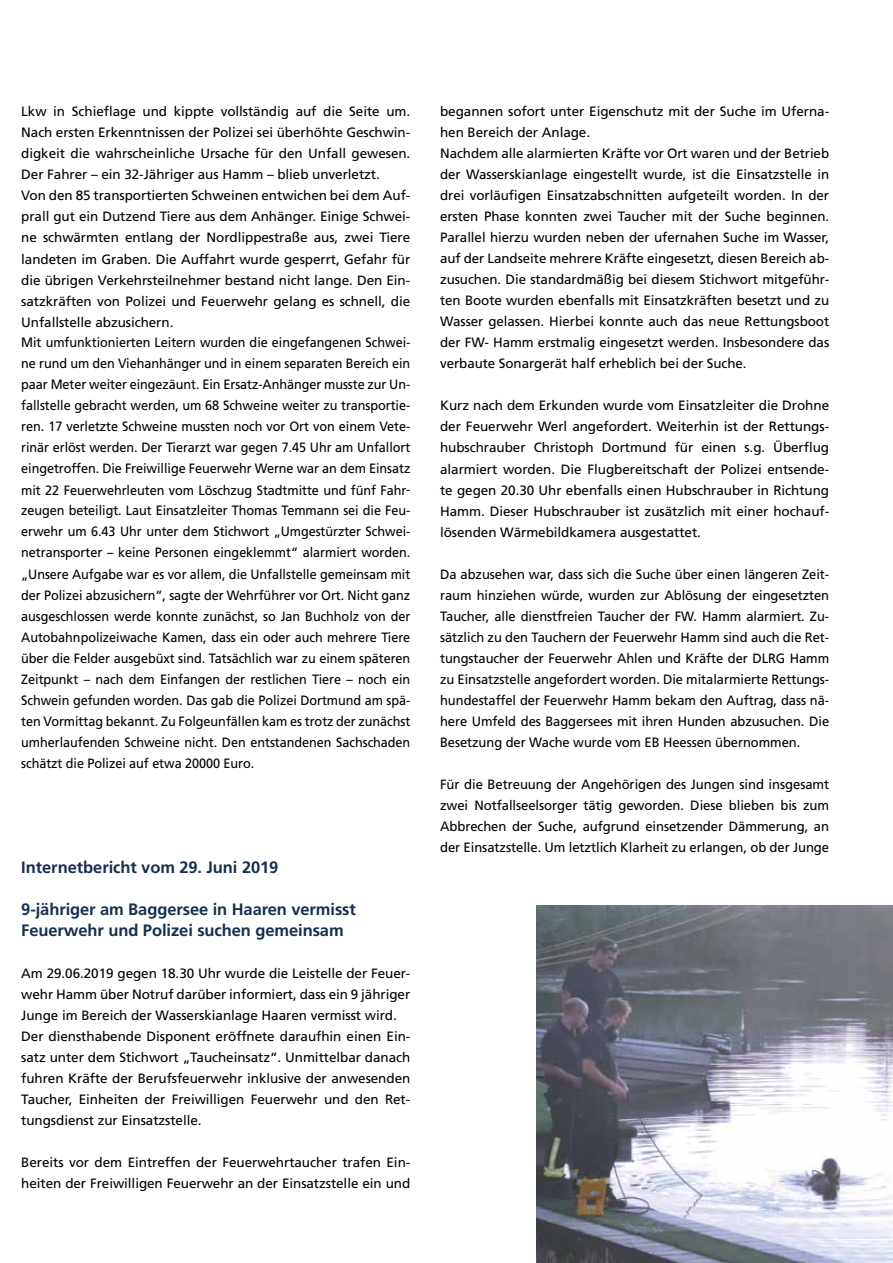
<style>
.page{position:relative;width:893px;height:1263px;background:#fff}
.page>*{position:absolute;margin:0;border:0;box-sizing:border-box;transform-origin:0 0}
.t1{font:700 16.5px/21px "Frutiger";letter-spacing:-.005em;color:#152f4e}
.t2{font:13.5px/21px "Frutiger";letter-spacing:-.005em;color:#000}
.t3{font:13.5px/21px "Frutiger";letter-spacing:-.005em;color:#000;text-align:justify;scale:.96 1}
</style>
<div class="page">
<img style="left:537px;top:906px;width:356px;height:357px">
<p class="t2" style="left:21px;top:101px;width:391px">Lkw in Schieflage und kippte vollständig auf die Seite um.<br>Nach ersten Erkenntnissen der Polizei sei überhöhte Geschwin&shy;digkeit die wahrscheinliche Ursache für den Unfall gewesen.<br>Der Fahrer – ein 32-Jähriger aus Hamm – blieb unverletzt.<br>Von den 85 transportierten Schweinen entwichen bei dem Auf&shy;prall gut ein Dutzend Tiere aus dem Anhänger. Einige Schwei&shy;ne schwärmten entlang der Nordlippestraße aus, zwei Tiere landeten im Graben. Die Auffahrt wurde gesperrt, Gefahr für die übrigen Verkehrsteilnehmer bestand nicht lange. Den Ein&shy;satzkräften von Polizei und Feuerwehr gelang es schnell, die Unfallstelle abzusichern.<br>Mit umfunktionierten Leitern wurden die eingefangenen Schwei&shy;ne rund um den Viehanhänger und in einem separaten Bereich ein paar Meter weiter eingezäunt. Ein Ersatz-Anhänger musste zur Un&shy;fallstelle gebracht werden, um 68 Schweine weiter zu transportie&shy;ren. 17 verletzte Schweine mussten noch vor Ort von einem Vete&shy;rinär erlöst werden. Der Tierarzt war gegen 7.45 Uhr am Unfallort eingetroffen. Die Freiwillige Feuerwehr Werne war an dem Einsatz mit 22 Feuerwehrleuten vom Löschzug Stadtmitte und fünf Fahr&shy;zeugen beteiligt. Laut Einsatzleiter Thomas Temmann sei die Feu&shy;erwehr um 6.43 Uhr unter dem Stichwort „Umgestürzter Schwei&shy;netransporter – keine Personen eingeklemmt“ alarmiert worden. „Unsere Aufgabe war es vor allem, die Unfallstelle gemeinsam mit der Polizei abzusichern“, sagte der Wehrführer vor Ort. Nicht ganz ausgeschlossen werde konnte zunächst, so Jan Buchholz von der Autobahnpolizeiwache Kamen, dass ein oder auch mehrere Tiere über die Felder ausgebüxt sind. Tatsächlich war zu einem späteren Zeitpunkt – nach dem Einfangen der restlichen Tiere – noch ein Schwein gefunden worden. Das gab die Polizei Dortmund am spä&shy;ten Vormittag bekannt. Zu Folgeunfällen kam es trotz der zunächst umherlaufenden Schweine nicht. Den entstandenen Sachschaden schätzt die Polizei auf etwa 20000 Euro.</p>
<p class="t1" style="left:21px;top:856px;width:259px">Internetbericht vom 29. Juni 2019</p>
<p class="t1" style="left:21px;top:898px;width:336px">9-jähriger am Baggersee in Haaren vermisst<br>Feuerwehr und Polizei suchen gemeinsam</p>
<p class="t2" style="left:21px;top:962px;width:391px">Am 29.06.2019 gegen 18.30 Uhr wurde die Leistelle der Feuer&shy;wehr Hamm über Notruf darüber informiert, dass ein 9 jähriger Junge im Bereich der Wasserskianlage Haaren vermisst wird.<br>Der diensthabende Disponent eröffnete daraufhin einen Ein&shy;satz unter dem Stichwort „Taucheinsatz“. Unmittelbar danach fuhren Kräfte der Berufsfeuerwehr inklusive der anwesenden Taucher, Einheiten der Freiwilligen Feuerwehr und den Ret&shy;tungsdienst zur Einsatzstelle.</p>
<p class="t2" style="left:21px;top:1151px;width:391px">Bereits vor dem Eintreffen der Feuerwehrtaucher trafen Ein&shy;heiten der Freiwilligen Feuerwehr an der Einsatzstelle ein und</p>
<p class="t2" style="left:440px;top:101px;width:391px">begannen sofort unter Eigenschutz mit der Suche im Uferna&shy;hen Bereich der Anlage.<br>Nachdem alle alarmierten Kräfte vor Ort waren und der Betrieb der Wasserskianlage eingestellt wurde, ist die Einsatzstelle in drei vorläufigen Einsatzabschnitten aufgeteilt worden. In der ersten Phase konnten zwei Taucher mit der Suche beginnen.<br>Parallel hierzu wurden neben der ufernahen Suche im Wasser, auf der Landseite mehrere Kräfte eingesetzt, diesen Bereich ab&shy;zusuchen. Die standardmäßig bei diesem Stichwort mitgeführ&shy;ten Boote wurden ebenfalls mit Einsatzkräften besetzt und zu Wasser gelassen. Hierbei konnte auch das neue Rettungsboot der FW- Hamm erstmalig eingesetzt werden. Insbesondere das verbaute Sonargerät half erheblich bei der Suche.</p>
<p class="t2" style="left:440px;top:395px;width:391px;text-align:justify">Kurz nach dem Erkunden wurde vom Einsatzleiter die Drohne der Feuerwehr Werl angefordert. Weiterhin ist der Rettungs&shy;hubschrauber Christoph Dortmund für einen s.g. Überflug alarmiert worden. Die Flugbereitschaft der Polizei entsende&shy;te gegen 20.30 Uhr ebenfalls einen Hubschrauber in Richtung Hamm. Dieser Hubschrauber ist zusätzlich mit einer hochauf&shy;lösenden Wärmebildkamera ausgestattet.</p>
<p class="t3" style="left:440px;top:563px;width:407px">Da abzusehen war, dass sich die Suche über einen längeren Zeit&shy;raum hinziehen würde, wurden zur Ablösung der eingesetzten Taucher, alle dienstfreien Taucher der FW. Hamm alarmiert. Zu&shy;sätzlich zu den Tauchern der Feuerwehr Hamm sind auch die Ret&shy;tungstaucher der Feuerwehr Ahlen und Kräfte der DLRG Hamm zu Einsatzstelle angefordert worden. Die mitalarmierte Rettungs&shy;hundestaffel der Feuerwehr Hamm bekam den Auftrag, dass nä&shy;here Umfeld des Baggersees mit ihren Hunden abzusuchen. Die Besetzung der Wache wurde vom EB Heessen übernommen.</p>
<p class="t2" style="left:440px;top:773px;width:391px;text-align:justify">Für die Betreuung der Angehörigen des Jungen sind insgesamt zwei Notfallseelsorger tätig geworden. Diese blieben bis zum Abbrechen der Suche, aufgrund einsetzender Dämmerung, an der Einsatzstelle. Um letztlich Klarheit zu erlangen, ob der Junge</p>
</div>
